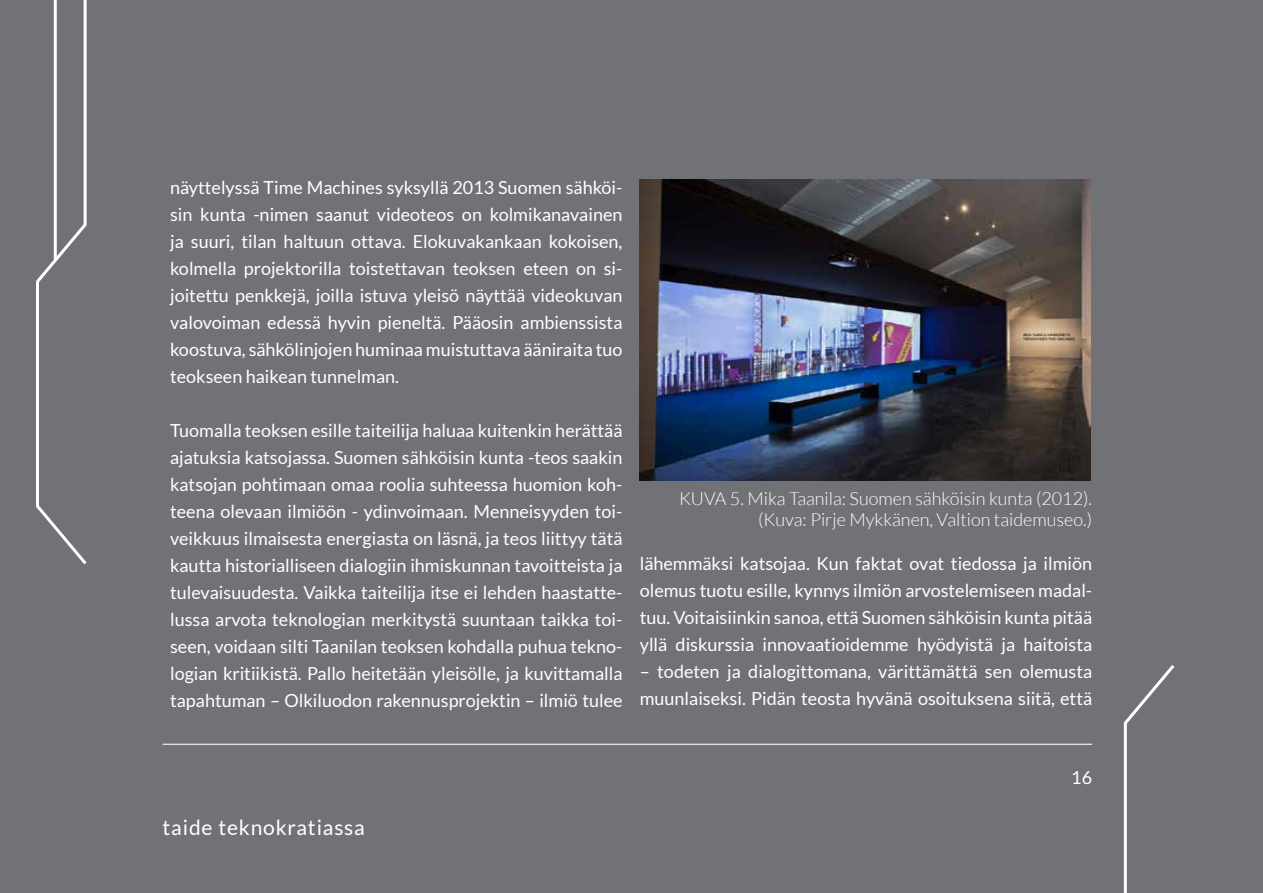
<style>
.page{position:relative;width:1263px;height:893px;background:#717275}
.page>*{position:absolute;margin:0;border:0;box-sizing:border-box;transform-origin:0 0}
.t1{font:21px "Lato";letter-spacing:.04em;color:#fff}
.t2{font:18px/27px "Lato";color:#fff;text-align:justify}
.t3{font:300 18px/21.6px "Lato";color:#fff;text-align:right}
</style>
<div class="page">
<hr style="left:1124px;top:723px;width:3px;height:170px;background:#fff">
<svg style="left:1123px;top:665px;width:52px;height:63px"></svg>
<hr style="left:84px;top:0;width:3px;height:225px;background:#fff">
<svg style="left:36px;top:220px;width:51px;height:62px"></svg>
<hr style="left:36px;top:281px;width:3px;height:225px;background:#fff">
<svg style="left:36px;top:506px;width:51px;height:59px"></svg>
<hr style="left:54px;top:0;width:3px;height:260px;background:#fff">
<hr style="left:163px;top:744px;width:929px;height:1px;background:#fff">
<img style="left:640px;top:180px;width:451px;height:301px">
<p class="t2" style="left:170px;top:174px;width:454px">näyttelyssä Time Machines syksyllä 2013 Suomen sähköi&shy;sin kunta -nimen saanut videoteos on kolmikanavainen ja suuri, tilan haltuun ottava. Elokuvakankaan kokoisen, kolmella projektorilla toistettavan teoksen eteen on si&shy;joitettu penkkejä, joilla istuva yleisö näyttää videokuvan valovoiman edessä hyvin pieneltä. Pääosin ambienssista koostuva, sähkölinjojen huminaa muistuttava ääniraita tuo teokseen haikean tunnelman.</p>
<p class="t2" style="left:170px;top:417px;width:454px">Tuomalla teoksen esille taiteilija haluaa kuitenkin herättää ajatuksia katsojassa. Suomen sähköisin kunta -teos saakin katsojan pohtimaan omaa roolia suhteessa huomion koh&shy;teena olevaan ilmiöön - ydinvoimaan. Menneisyyden toi&shy;veikkuus ilmaisesta energiasta on läsnä, ja teos liittyy tätä kautta historialliseen dialogiin ihmiskunnan tavoitteista ja tulevaisuudesta. Vaikka taiteilija itse ei lehden haastatte&shy;lussa arvota teknologian merkitystä suuntaan taikka toi&shy;seen, voidaan silti Taanilan teoksen kohdalla puhua tekno&shy;logian kritiikistä. Pallo heitetään yleisölle, ja kuvittamalla tapahtuman – Olkiluodon rakennusprojektin – ilmiö tulee</p>
<p class="t3" style="left:679px;top:487px;width:415px">KUVA 5. Mika Taanila: Suomen sähköisin kunta (2012). (Kuva: Pirje Mykkänen, Valtion taidemuseo.)</p>
<p class="t2" style="left:640px;top:550px;width:454px">lähemmäksi katsojaa. Kun faktat ovat tiedossa ja ilmiön olemus tuotu esille, kynnys ilmiön arvostelemiseen madal&shy;tuu. Voitaisiinkin sanoa, että Suomen sähköisin kunta pitää yllä diskurssia innovaatioidemme hyödyistä ja haitoista</p>
<p class="t2" style="left:640px;top:658px;width:454px">– todeten ja dialogittomana, värittämättä sen olemusta muunlaiseksi. Pidän teosta hyvänä osoituksena siitä, että</p>
<p class="t1" style="left:163px;top:816px;width:204px">taide teknokratiassa</p>
<p class="t2" style="left:1071px;top:764px;width:22px">16</p>
</div>
